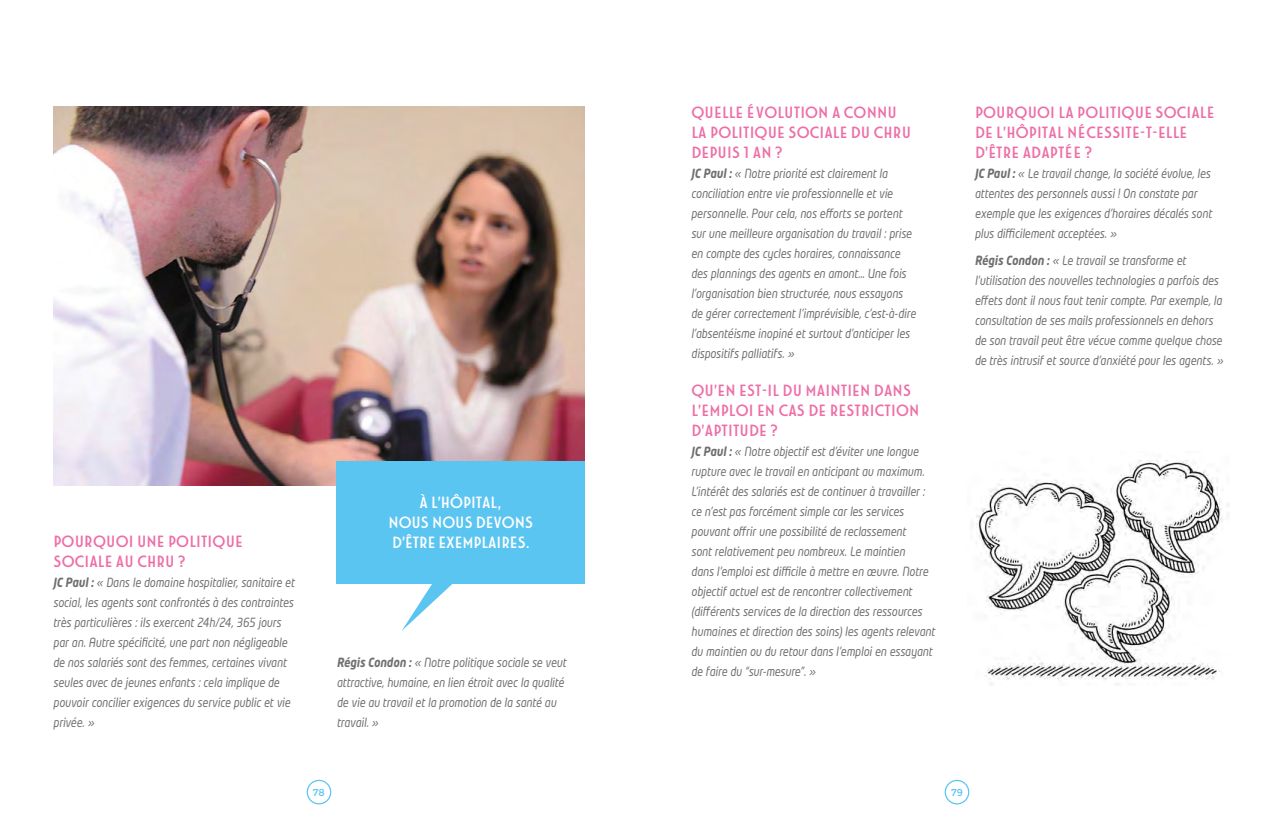
<style>
.page{position:relative;width:1276px;height:833px;background:#fff}
.page>*{position:absolute;margin:0;border:0;box-sizing:border-box;transform-origin:0 0}
.t1{font:17.5px/20px "FIATADVERT01 A";letter-spacing:-.03em;color:#ed6ea7}
.t2{font:17.5px/20px "FIATADVERT01 A";letter-spacing:-.04em;color:#fff;text-align:center}
.t3{font:italic 12.5px/20px "Neo Tech Std";color:#706f6f;scale:.85 1}
.t4{font:10px "Montserrat";color:#5bc5f2}
.s1{font-weight:700}
</style>
<div class="page">
<div style="left:944px;top:780px;width:25px;height:24px;border:1px solid #5bc5f2;border-radius:50%"></div>
<div style="left:307px;top:780px;width:24px;height:24px;border:1px solid #5bc5f2;border-radius:50%"></div>
<img style="left:53px;top:106px;width:532px;height:379px">
<div style="left:337px;top:461px;width:248px;height:122px;background:#5bc5f2"></div>
<svg style="left:402px;top:583px;width:83px;height:48px"></svg>
<img style="left:976px;top:460px;width:252px;height:225px">
<h1 class="t1" style="left:53px;top:531px;width:192px">POURQUOI UNE POLITIQUE<br>SOCIALE AU CHRU ?</h1>
<p class="t3" style="left:53px;top:572px;width:285px"><span class="s1">JC Paul :</span> « Dans le domaine hospitalier, sanitaire et social, les agents sont confrontés à des contraintes très particulières : ils exercent 24h/24, 365 jours par an. Autre spécificité, une part non négligeable de nos salariés sont des femmes, certaines vivant seules avec de jeunes enfants : cela implique de pouvoir concilier exigences du service public et vie privée. »</p>
<h1 class="t2" style="left:388px;top:492px;width:147px">À L’HÔPITAL,<br>NOUS NOUS DEVONS<br>D’ÊTRE EXEMPLAIRES.</h1>
<p class="t3" style="left:337px;top:652px;width:272px"><span class="s1">Régis Condon :</span> « Notre politique sociale se veut attractive, humaine, en lien étroit avec la qualité de vie au travail et la promotion de la santé au travail. »</p>
<h1 class="t1" style="left:691px;top:102px;width:222px">QUELLE ÉVOLUTION A CONNU<br>LA POLITIQUE SOCIALE DU CHRU<br>DEPUIS 1 AN ?</h1>
<p class="t3" style="left:691px;top:163px;width:266px"><span class="s1">JC Paul :</span> « Notre priorité est clairement la conciliation entre vie professionnelle et vie personnelle. Pour cela, nos efforts se portent sur une meilleure organisation du travail : prise en compte des cycles horaires, connaissance des plannings des agents en amont… Une fois l’organisation bien structurée, nous essayons de gérer correctement l’imprévisible, c’est-à-dire l’absentéisme inopiné et surtout d’anticiper les dispositifs palliatifs. »</p>
<h1 class="t1" style="left:691px;top:380px;width:230px">QU’EN EST-IL DU MAINTIEN DANS<br>L’EMPLOI EN CAS DE RESTRICTION<br>D’APTITUDE ?</h1>
<p class="t3" style="left:691px;top:441px;width:288px"><span class="s1">JC Paul :</span> « Notre objectif est d’éviter une longue rupture avec le travail en anticipant au maximum.<br>L’intérêt des salariés est de continuer à travailler : ce n’est pas forcément simple car les services pouvant offrir une possibilité de reclassement<br>sont relativement peu nombreux. Le maintien<br>dans l’emploi est difficile à mettre en œuvre. Notre objectif actuel est de rencontrer collectivement (différents services de la direction des ressources humaines et direction des soins) les agents relevant du maintien ou du retour dans l’emploi en essayant de faire du “sur-mesure”. »</p>
<h1 class="t1" style="left:974px;top:102px;width:242px">POURQUOI LA POLITIQUE SOCIALE<br>DE L’HÔPITAL NÉCESSITE-T-ELLE<br>D’ÊTRE ADAPTÉE ?</h1>
<p class="t3" style="left:974px;top:163px;width:280px"><span class="s1">JC Paul :</span> « Le travail change, la société évolue, les attentes des personnels aussi ! On constate par exemple que les exigences d’horaires décalés sont plus difficilement acceptées. »</p>
<p class="t3" style="left:974px;top:250px;width:293px"><span class="s1">Régis Condon :</span> « Le travail se transforme et l’utilisation des nouvelles technologies a parfois des effets dont il nous faut tenir compte. Par exemple, la consultation de ses mails professionnels en dehors de son travail peut être vécue comme quelque chose de très intrusif et source d’anxiété pour les agents. »</p>
<p class="t4" style="left:313px;top:786px;width:14px">78</p>
<p class="t4" style="left:951px;top:786px;width:13px">79</p>
</div>
